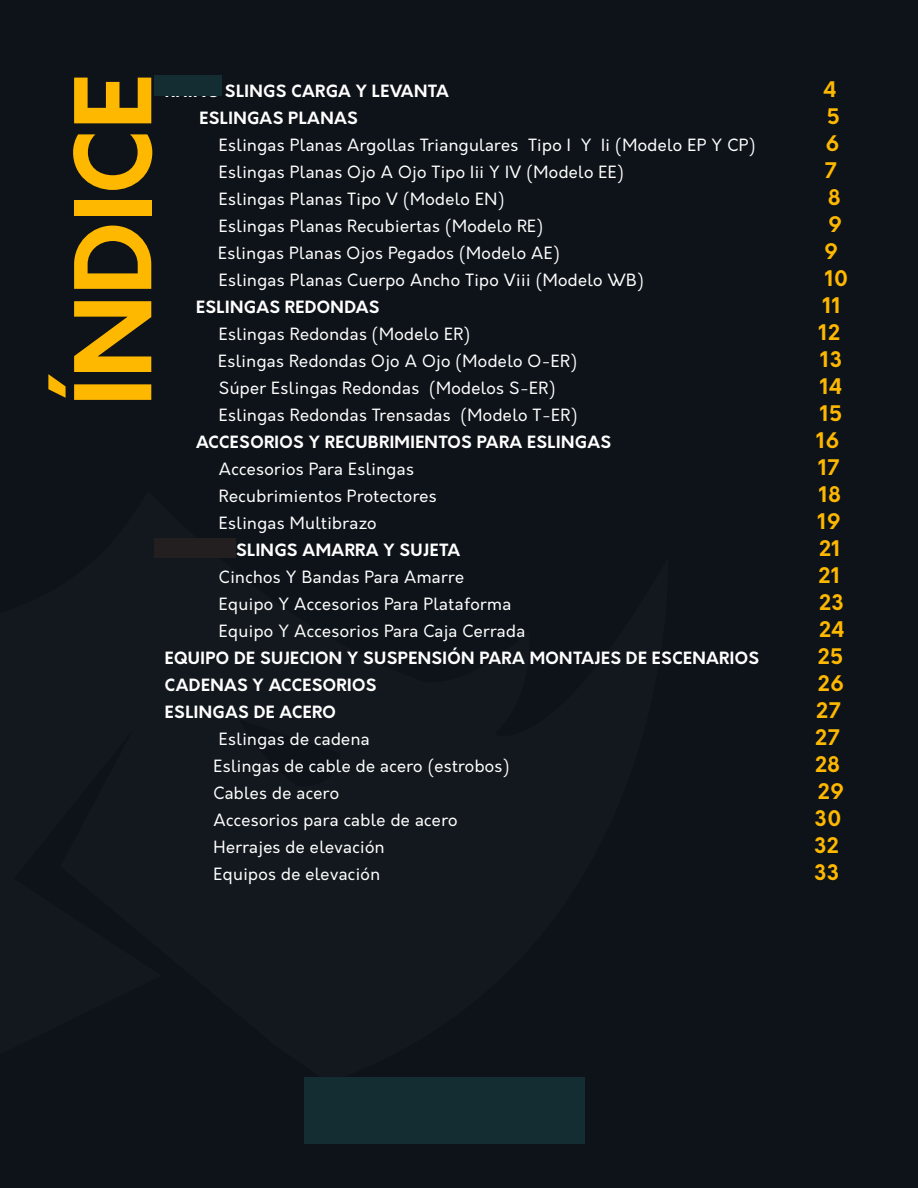
<style>
.page{position:relative;width:918px;height:1188px;background:#0d1319}
.page>*{position:absolute;margin:0;border:0;box-sizing:border-box;transform-origin:0 0}
.t1{font:700 102.9px "Orkney";color:#ffb800}
.t2{font:700 21px "Orkney";letter-spacing:.025em;color:#ffb800}
.t3{font:16.5px "Orkney";letter-spacing:.025em;color:#fff}
.t4{font:700 16.5px "Orkney";letter-spacing:.025em;color:#fff}
</style>
<div class="page">
<div style="left:304px;top:1077px;width:281px;height:67px;background:#142d32"></div>
<div style="left:154px;top:75px;width:68px;height:21px;background:#142d32"></div>
<div style="left:154px;top:538px;width:82px;height:20px;background:#231f20"></div>
<h1 class="t1" style="left:45px;top:406px;width:334px;rotate:-90deg">ÍNDICE</h1>
<p class="t4" style="left:165px;top:80px;width:286px">RHINO SLINGS CARGA Y LEVANTA</p>
<p class="t2" style="left:823px;top:75px;width:15px">4</p>
<p class="t4" style="left:199px;top:107px;width:160px">ESLINGAS PLANAS</p>
<p class="t2" style="left:827px;top:102px;width:14px">5</p>
<p class="t3" style="left:219px;top:134px;width:538px">Eslingas Planas Argollas Triangulares Tipo I Y Ii (Modelo EP Y CP)</p>
<p class="t2" style="left:826px;top:129px;width:15px">6</p>
<p class="t3" style="left:219px;top:161px;width:406px">Eslingas Planas Ojo A Ojo Tipo Iii Y IV (Modelo EE)</p>
<p class="t2" style="left:825px;top:156px;width:13px">7</p>
<p class="t3" style="left:219px;top:188px;width:287px">Eslingas Planas Tipo V (Modelo EN)</p>
<p class="t2" style="left:828px;top:183px;width:14px">8</p>
<p class="t3" style="left:219px;top:215px;width:326px">Eslingas Planas Recubiertas (Modelo RE)</p>
<p class="t2" style="left:829px;top:210px;width:15px">9</p>
<p class="t3" style="left:218px;top:242px;width:343px">Eslingas Planas Ojos Pegados (Modelo AE)</p>
<p class="t2" style="left:825px;top:237px;width:15px">9</p>
<p class="t3" style="left:219px;top:269px;width:426px">Eslingas Planas Cuerpo Ancho Tipo Viii (Modelo WB)</p>
<p class="t2" style="left:825px;top:264px;width:25px">10</p>
<p class="t4" style="left:196px;top:296px;width:185px">ESLINGAS REDONDAS</p>
<p class="t2" style="left:822px;top:291px;width:20px">11</p>
<p class="t3" style="left:219px;top:323px;width:253px">Eslingas Redondas (Modelo ER)</p>
<p class="t2" style="left:819px;top:318px;width:23px">12</p>
<p class="t3" style="left:218px;top:350px;width:360px">Eslingas Redondas Ojo A Ojo (Modelo O-ER)</p>
<p class="t2" style="left:820px;top:345px;width:24px">13</p>
<p class="t3" style="left:219px;top:377px;width:338px">Súper Eslingas Redondas (Modelos S-ER)</p>
<p class="t2" style="left:820px;top:372px;width:24px">14</p>
<p class="t3" style="left:219px;top:404px;width:360px">Eslingas Redondas Trensadas (Modelo T-ER)</p>
<p class="t2" style="left:820px;top:399px;width:24px">15</p>
<p class="t4" style="left:196px;top:431px;width:416px">ACCESORIOS Y RECUBRIMIENTOS PARA ESLINGAS</p>
<p class="t2" style="left:816px;top:426px;width:25px">16</p>
<p class="t3" style="left:219px;top:458px;width:196px">Accesorios Para Eslingas</p>
<p class="t2" style="left:818px;top:453px;width:23px">17</p>
<p class="t3" style="left:219px;top:485px;width:219px">Recubrimientos Protectores</p>
<p class="t2" style="left:819px;top:480px;width:23px">18</p>
<p class="t3" style="left:219px;top:512px;width:159px">Eslingas Multibrazo</p>
<p class="t2" style="left:818px;top:507px;width:25px">19</p>
<p class="t4" style="left:165px;top:539px;width:297px">RHINOS SLINGS AMARRA Y SUJETA</p>
<p class="t2" style="left:819px;top:534px;width:23px">21</p>
<p class="t3" style="left:219px;top:566px;width:247px">Cinchos Y Bandas Para Amarre</p>
<p class="t2" style="left:819px;top:561px;width:23px">21</p>
<p class="t3" style="left:219px;top:593px;width:294px">Equipo Y Accesorios Para Plataforma</p>
<p class="t2" style="left:819px;top:588px;width:26px">23</p>
<p class="t3" style="left:219px;top:620px;width:308px">Equipo Y Accesorios Para Caja Cerrada</p>
<p class="t2" style="left:819px;top:615px;width:27px">24</p>
<p class="t4" style="left:165px;top:647px;width:596px">EQUIPO DE SUJECION Y SUSPENSIÓN PARA MONTAJES DE ESCENARIOS</p>
<p class="t2" style="left:818px;top:642px;width:27px">25</p>
<p class="t4" style="left:165px;top:674px;width:213px">CADENAS Y ACCESORIOS</p>
<p class="t2" style="left:818px;top:669px;width:27px">26</p>
<p class="t4" style="left:165px;top:701px;width:172px">ESLINGAS DE ACERO</p>
<p class="t2" style="left:816px;top:696px;width:26px">27</p>
<p class="t3" style="left:219px;top:728px;width:152px">Eslingas de cadena</p>
<p class="t2" style="left:815px;top:723px;width:26px">27</p>
<p class="t3" style="left:214px;top:755px;width:297px">Eslingas de cable de acero (estrobos)</p>
<p class="t2" style="left:815px;top:750px;width:26px">28</p>
<p class="t3" style="left:214px;top:782px;width:127px">Cables de acero</p>
<p class="t2" style="left:818px;top:777px;width:27px">29</p>
<p class="t3" style="left:214px;top:809px;width:246px">Accesorios para cable de acero</p>
<p class="t2" style="left:815px;top:804px;width:28px">30</p>
<p class="t3" style="left:214px;top:836px;width:173px">Herrajes de elevación</p>
<p class="t2" style="left:814px;top:831px;width:26px">32</p>
<p class="t3" style="left:214px;top:863px;width:168px">Equipos de elevación</p>
<p class="t2" style="left:814px;top:858px;width:27px">33</p>
</div>
